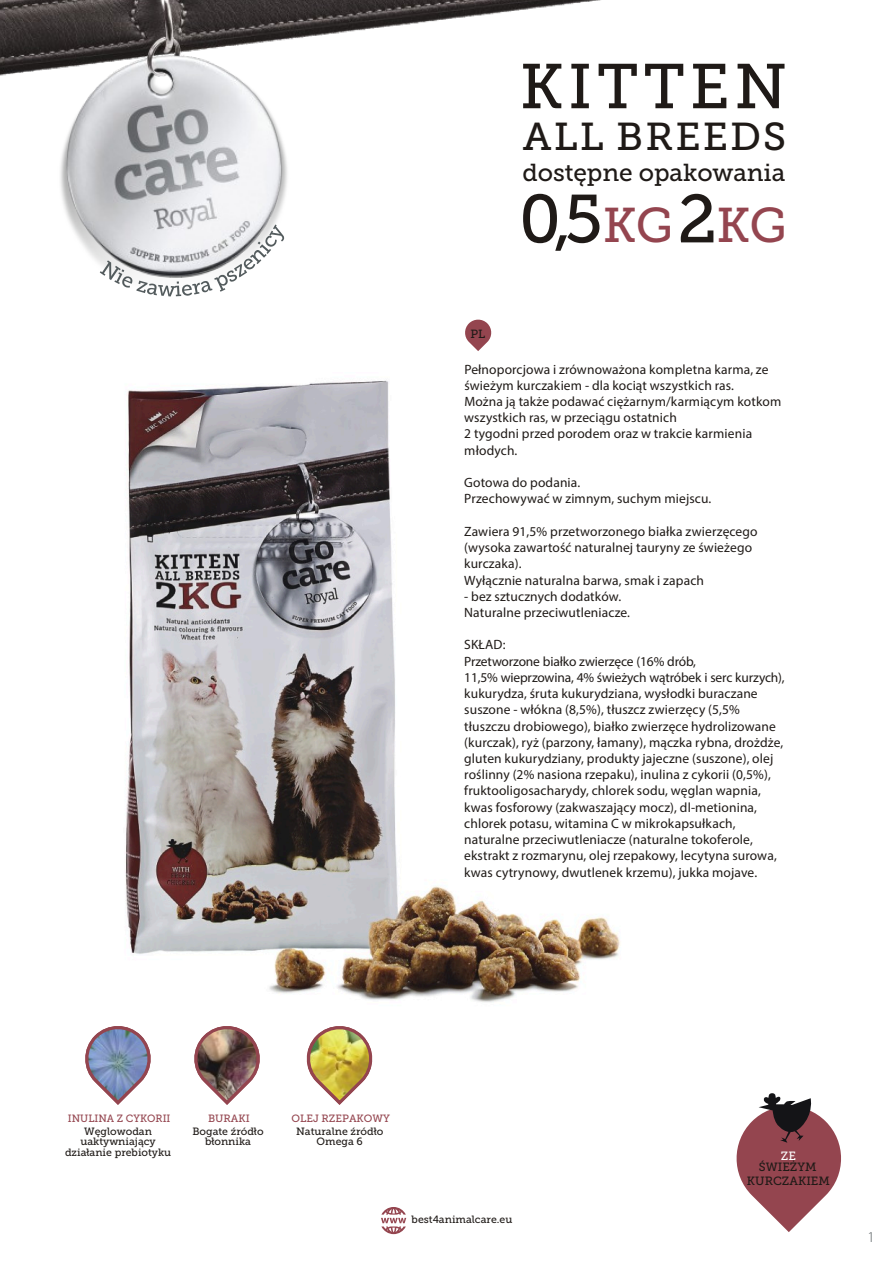
<style>
.page{position:relative;width:893px;height:1263px;background:#fff}
.page>*{position:absolute;margin:0;border:0;box-sizing:border-box;transform-origin:0 0}
.t1{font:67.65px "VNF Museo";color:#1f1a17}
.t2{font:63px "VNF Museo";letter-spacing:.075em;color:#1f1a17}
.t3{font:38.85px "VNF Museo";letter-spacing:.05em;color:#1f1a17}
.t4{font:24.45px "VNF Museo";letter-spacing:-.005em;color:#1f1a17}
.t5{font:300 15px "Myriad Pro";color:#545c5e}
.t6{font:13.5px/16.2px "Myriad Pro";letter-spacing:.01em;color:#1f1a17}
.t7{font:11.85px/14px "VNF Museo";color:#1f1a17;text-align:center}
.t8{font:11.85px "VNF Museo";color:#fff}
.t9{font:10.5px/10.5px "VNF Museo";color:#1f1a17;text-align:center}
.t10{font:10.5px "VNF Museo";color:#94454f}
.s1{font-size:48.6px;color:#94454f}
</style>
<div class="page">
<img style="left:125px;top:380px;width:495px;height:622px">
<svg style="left:465px;top:319px;width:27px;height:32px"></svg>
<svg style="left:736px;top:1093px;width:105px;height:139px"></svg>
<img style="left:306px;top:1026px;width:67px;height:79px">
<svg style="left:85px;top:1026px;width:66px;height:79px"></svg>
<img style="left:194px;top:1026px;width:66px;height:79px">
<img style="left:0;top:0;width:601px;height:273px">
<svg style="left:100px;top:224px;width:184px;height:72px"></svg>
<svg style="left:381px;top:1207px;width:25px;height:27px"></svg>
<h2 class="t2" style="left:520px;top:64px;width:269px">KITTEN</h2>
<h3 class="t3" style="left:523px;top:123px;width:265px">ALL BREEDS</h3>
<h3 class="t4" style="left:523px;top:164px;width:264px">dostępne opakowania</h3>
<p class="t7" style="left:470px;top:328px;width:16px">PL</p>
<h1 class="t1" style="left:519px;top:195px;width:269px">0,5<span class="s1">KG</span>2<span class="s1">KG</span></h1>
<p class="t6" style="left:464px;top:362px;width:318px">Pełnoporcjowa i zrównoważona kompletna karma, ze świeżym kurczakiem - dla kociąt wszystkich ras.<br>Można ją także podawać ciężarnym/karmiącym kotkom wszystkich ras, w przeciągu ostatnich<br>2 tygodni przed porodem oraz w trakcie karmienia młodych.</p>
<p class="t6" style="left:464px;top:476px;width:249px">Gotowa do podania.<br>Przechowywać w zimnym, suchym miejscu.</p>
<p class="t6" style="left:464px;top:524px;width:295px">Zawiera 91,5% przetworzonego białka zwierzęcego (wysoka zawartość naturalnej tauryny ze świeżego kurczaka).<br>Wyłącznie naturalna barwa, smak i zapach</p>
<p class="t6" style="left:464px;top:589px;width:167px">- bez sztucznych dodatków.<br>Naturalne przeciwutleniacze.</p>
<p class="t6" style="left:464px;top:638px;width:322px">SKŁAD:<br>Przetworzone białko zwierzęce (16% drób,<br>11,5% wieprzowina, 4% świeżych wątróbek i serc kurzych), kukurydza, śruta kukurydziana, wysłodki buraczane suszone - włókna (8,5%), tłuszcz zwierzęcy (5,5% tłuszczu drobiowego), białko zwierzęce hydrolizowane (kurczak), ryż (parzony, łamany), mączka rybna, drożdże, gluten kukurydziany, produkty jajeczne (suszone), olej roślinny (2% nasiona rzepaku), inulina z cykorii (0,5%), fruktooligosacharydy, chlorek sodu, węglan wapnia, kwas fosforowy (zakwaszający mocz), dl-metionina, chlorek potasu, witamina C w mikrokapsułkach, naturalne przeciwutleniacze (naturalne tokoferole, ekstrakt z rozmarynu, olej rzepakowy, lecytyna surowa, kwas cytrynowy, dwutlenek krzemu), jukka mojave.</p>
<p class="t10" style="left:68px;top:1114px;width:104px">INULINA Z CYKORII</p>
<p class="t9" style="left:65px;top:1126px;width:108px">Węglowodan uaktywniający działanie prebiotyku</p>
<p class="t10" style="left:208px;top:1114px;width:43px">BURAKI</p>
<p class="t10" style="left:291px;top:1114px;width:100px">OLEJ RZEPAKOWY</p>
<p class="t9" style="left:192px;top:1126px;width:73px">Bogate źródło błonnika</p>
<p class="t9" style="left:296px;top:1126px;width:89px">Naturalne źródło<br>Omega 6</p>
<p class="t9" style="left:412px;top:1215px;width:102px">best4animalcare.eu</p>
<p class="t8" style="left:781px;top:1151px;width:17px">ZE</p>
<p class="t7" style="left:747px;top:1161px;width:84px">ŚWIEŻYM<br>KURCZAKIEM</p>
<p class="t5" style="left:867px;top:1230px;width:9px">1</p>
</div>
